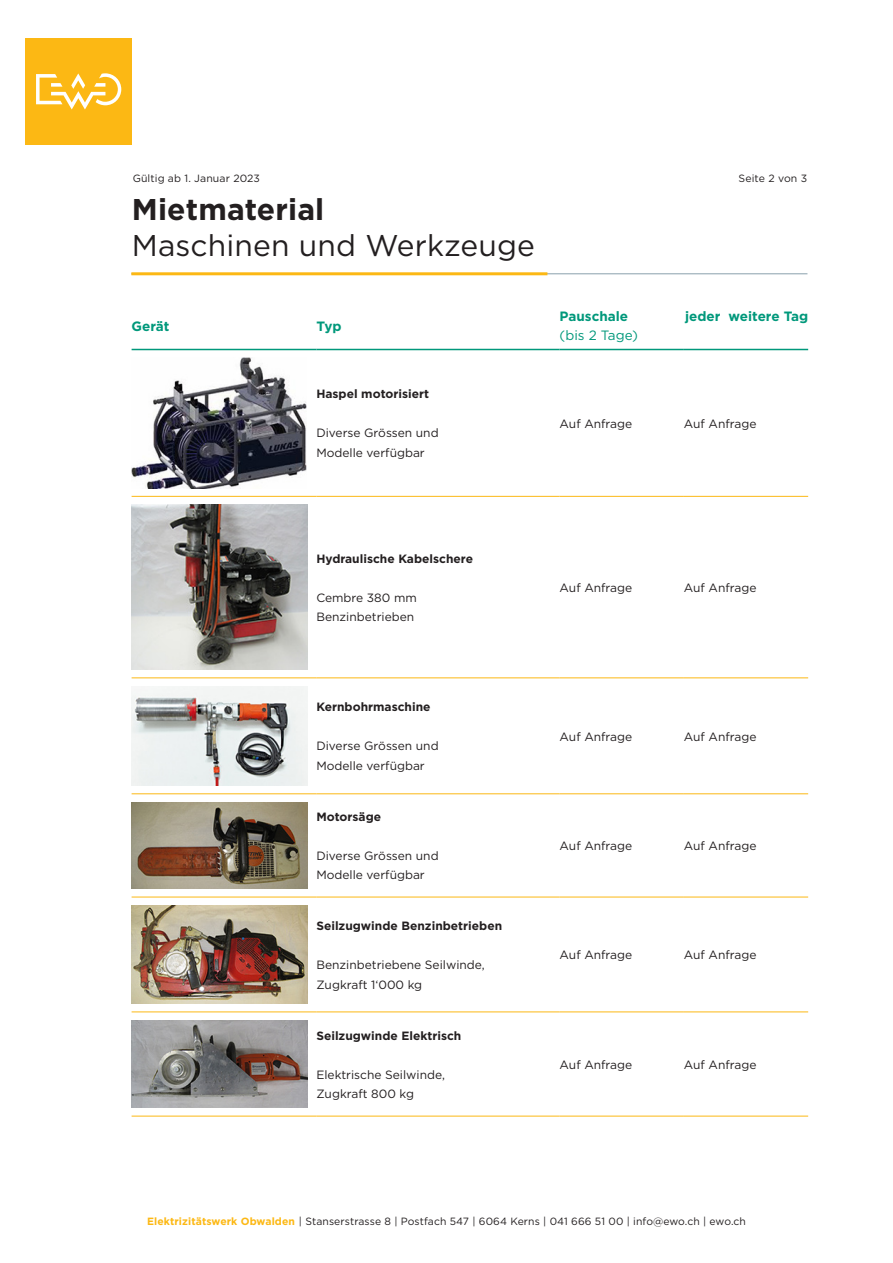
<style>
.page{position:relative;width:893px;height:1263px;background:#fff}
.page>*{position:absolute;margin:0;border:0;box-sizing:border-box;transform-origin:0 0}
.t1{font:30px "Gotham";letter-spacing:.005em;color:#231f20}
.t2{font:700 30px "Gotham";letter-spacing:.005em;color:#231f20}
.t3{font:700 13.5px "Gotham";color:#00987b}
.t4{font:13.5px "Gotham";color:#00987b}
.t5{font:12px/19.5px "Gotham";color:#231f20}
.t6{font:700 12px "Gotham";color:#231f20}
.t7{font:10.5px "Gotham";letter-spacing:.01em;color:#231f20}
.s1{font-weight:700;color:#fcb814}
</style>
<div class="page">
<div style="left:26px;top:38px;width:106px;height:107px;background:#fcb814"></div>
<svg style="left:36px;top:73px;width:85px;height:36px"></svg>
<hr style="left:131px;top:273px;width:676px;height:1px;background:#89a0ac">
<hr style="left:131px;top:272px;width:416px;height:3px;background:#fcb814">
<hr style="left:132px;top:677px;width:184px;height:1px;background:#fcb814">
<hr style="left:316px;top:677px;width:244px;height:1px;background:#fcb814">
<hr style="left:560px;top:677px;width:124px;height:1px;background:#fcb814">
<hr style="left:684px;top:677px;width:124px;height:1px;background:#fcb814">
<hr style="left:132px;top:793px;width:184px;height:1px;background:#fcb814">
<hr style="left:316px;top:793px;width:244px;height:1px;background:#fcb814">
<hr style="left:560px;top:793px;width:124px;height:1px;background:#fcb814">
<hr style="left:684px;top:793px;width:124px;height:1px;background:#fcb814">
<hr style="left:132px;top:1011px;width:184px;height:1px;background:#fcb814">
<hr style="left:316px;top:1011px;width:244px;height:1px;background:#fcb814">
<hr style="left:560px;top:1011px;width:124px;height:1px;background:#fcb814">
<hr style="left:684px;top:1011px;width:124px;height:1px;background:#fcb814">
<hr style="left:132px;top:1116px;width:184px;height:1px;background:#fcb814">
<hr style="left:316px;top:1116px;width:244px;height:1px;background:#fcb814">
<hr style="left:560px;top:1116px;width:124px;height:1px;background:#fcb814">
<hr style="left:684px;top:1116px;width:124px;height:1px;background:#fcb814">
<hr style="left:132px;top:897px;width:184px;height:1px;background:#fcb814">
<hr style="left:316px;top:897px;width:244px;height:1px;background:#fcb814">
<hr style="left:560px;top:897px;width:124px;height:1px;background:#fcb814">
<hr style="left:684px;top:897px;width:124px;height:1px;background:#fcb814">
<hr style="left:132px;top:496px;width:184px;height:1px;background:#fcb814">
<hr style="left:316px;top:496px;width:244px;height:1px;background:#fcb814">
<hr style="left:560px;top:496px;width:124px;height:1px;background:#fcb814">
<hr style="left:684px;top:496px;width:124px;height:1px;background:#fcb814">
<hr style="left:132px;top:349px;width:184px;height:1px;background:#00987b">
<hr style="left:316px;top:349px;width:244px;height:1px;background:#00987b">
<hr style="left:560px;top:349px;width:124px;height:1px;background:#00987b">
<hr style="left:684px;top:349px;width:124px;height:1px;background:#00987b">
<img style="left:132px;top:358px;width:175px;height:130px">
<img style="left:132px;top:504px;width:175px;height:166px">
<img style="left:132px;top:686px;width:175px;height:100px">
<img style="left:132px;top:802px;width:175px;height:87px">
<img style="left:132px;top:905px;width:176px;height:99px">
<img style="left:132px;top:1020px;width:176px;height:88px">
<p class="t7" style="left:133px;top:173px;width:129px">Gültig ab 1. Januar 2023</p>
<p class="t7" style="left:739px;top:173px;width:70px">Seite 2 von 3</p>
<h1 class="t2" style="left:132px;top:196px;width:194px">Mietmaterial</h1>
<h1 class="t1" style="left:132px;top:232px;width:405px">Maschinen und Werkzeuge</h1>
<p class="t3" style="left:132px;top:320px;width:39px">Gerät</p>
<p class="t3" style="left:316px;top:320px;width:27px">Typ</p>
<p class="t6" style="left:316px;top:389px;width:114px">Haspel motorisiert</p>
<p class="t5" style="left:316px;top:424px;width:124px">Diverse Grössen und<br>Modelle verfügbar</p>
<p class="t3" style="left:560px;top:310px;width:70px">Pauschale</p>
<p class="t4" style="left:560px;top:330px;width:80px">(bis 2 Tage)</p>
<p class="t3" style="left:685px;top:310px;width:124px">jeder weitere Tag</p>
<p class="t5" style="left:560px;top:414px;width:74px">Auf Anfrage</p>
<p class="t5" style="left:684px;top:414px;width:74px">Auf Anfrage</p>
<p class="t6" style="left:316px;top:553px;width:158px">Hydraulische Kabelschere</p>
<p class="t5" style="left:316px;top:588px;width:102px">Cembre 380 mm<br>Benzinbetrieben</p>
<p class="t6" style="left:316px;top:702px;width:116px">Kernbohrmaschine</p>
<p class="t5" style="left:316px;top:737px;width:124px">Diverse Grössen und<br>Modelle verfügbar</p>
<p class="t6" style="left:316px;top:811px;width:66px">Motorsäge</p>
<p class="t5" style="left:316px;top:847px;width:124px">Diverse Grössen und<br>Modelle verfügbar</p>
<p class="t6" style="left:316px;top:920px;width:187px">Seilzugwinde Benzinbetrieben</p>
<p class="t5" style="left:316px;top:956px;width:170px">Benzinbetriebene Seilwinde,<br>Zugkraft 1‘000 kg</p>
<p class="t6" style="left:316px;top:1030px;width:147px">Seilzugwinde Elektrisch</p>
<p class="t5" style="left:316px;top:1065px;width:130px">Elektrische Seilwinde,<br>Zugkraft 800 kg</p>
<p class="t5" style="left:560px;top:578px;width:74px">Auf Anfrage</p>
<p class="t5" style="left:684px;top:578px;width:74px">Auf Anfrage</p>
<p class="t5" style="left:560px;top:727px;width:74px">Auf Anfrage</p>
<p class="t5" style="left:684px;top:727px;width:74px">Auf Anfrage</p>
<p class="t5" style="left:560px;top:837px;width:74px">Auf Anfrage</p>
<p class="t5" style="left:684px;top:837px;width:74px">Auf Anfrage</p>
<p class="t5" style="left:560px;top:946px;width:74px">Auf Anfrage</p>
<p class="t5" style="left:684px;top:946px;width:74px">Auf Anfrage</p>
<p class="t5" style="left:560px;top:1055px;width:74px">Auf Anfrage</p>
<p class="t5" style="left:684px;top:1055px;width:74px">Auf Anfrage</p>
<p class="t7" style="left:147px;top:1216px;width:600px"><span class="s1">Elektrizitätswerk Obwalden</span> | Stanserstrasse 8 | Postfach 547 | 6064 Kerns | 041 666 51 00 | info@ewo.ch | ewo.ch</p>
</div>
